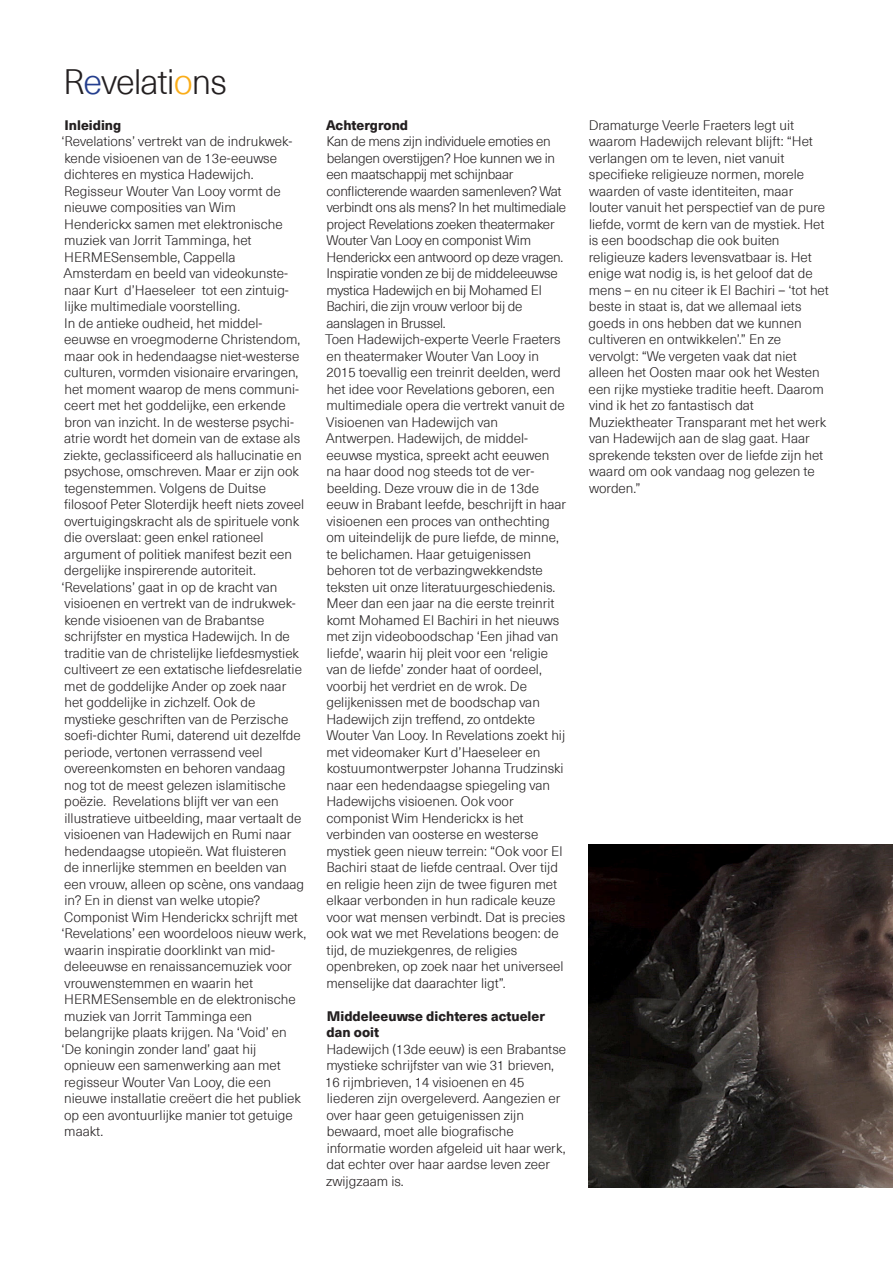
<style>
.page{position:relative;width:893px;height:1263px;background:#fff}
.page>*{position:absolute;margin:0;border:0;box-sizing:border-box;transform-origin:0 0}
.regisseur-choreograa{font:300 34.5px "Neue Haas Unica Pro";letter-spacing:-.025em;color:#231f20}
.t1{font:300 13.5px/16.5px "Neue Haas Unica Pro";color:#231f20}
.t2{font:300 13.5px/16.5px "Neue Haas Unica Pro";letter-spacing:-.02em;color:#231f20}
.t3{font:800 13.5px/16.5px "Neue Haas Unica Pro";color:#231f20}
.s1{color:#253f8e}
.s2{color:#faad19}
</style>
<div class="page">
<img style="left:588px;top:844px;width:305px;height:343px">
<p class="regisseur-choreograa" style="left:63px;top:61px;width:165px">R<span class="s1">e</span>velati<span class="s2">o</span>ns</p>
<p class="t3" style="left:65px;top:117px;width:58px">Inleiding</p>
<p class="t1" style="left:61px;top:134px;width:232px">‘Revelations’ vertrekt van de indrukwek&shy;kende visioenen van de 13e-eeuwse dichteres en mystica Hadewijch.<br>Regisseur Wouter Van Looy vormt de nieuwe composities van Wim Henderickx samen met elektronische muziek van Jorrit Tamminga, het HERMESensemble, Cappella Amsterdam en beeld van videokunste&shy;naar Kurt d’Haeseleer tot een zintuig&shy;lijke multimediale voorstelling.</p>
<p class="t1" style="left:64px;top:315px;width:242px">In de antieke oudheid, het middel&shy;eeuwse en vroegmoderne Christendom, maar ook in hedendaagse niet-westerse culturen, vormden visionaire ervaringen, het moment waarop de mens communi&shy;ceert met het goddelijke, een erkende bron van inzicht. In de westerse psychi&shy;atrie wordt het domein van de extase als ziekte, geclassificeerd als hallucinatie en psychose, omschreven. Maar er zijn ook tegenstemmen. Volgens de Duitse filosoof Peter Sloterdijk heeft niets zoveel overtuigingskracht als de spirituele vonk die overslaat: geen enkel rationeel argument of politiek manifest bezit een dergelijke inspirerende autoriteit.</p>
<p class="t1" style="left:61px;top:579px;width:244px">‘Revelations’ gaat in op de kracht van visioenen en vertrekt van de indrukwek&shy;kende visioenen van de Brabantse schrijfster en mystica Hadewijch. In de traditie van de christelijke liefdesmystiek cultiveert ze een extatische liefdesrelatie met de goddelijke Ander op zoek naar het goddelijke in zichzelf. Ook de mystieke geschriften van de Perzische soefi-dichter Rumi, daterend uit dezelfde periode, vertonen verrassend veel overeenkomsten en behoren vandaag nog tot de meest gelezen islamitische poëzie. Revelations blijft ver van een illustratieve uitbeelding, maar vertaalt de visioenen van Hadewijch en Rumi naar hedendaagse utopieën. Wat fluisteren<br>de innerlijke stemmen en beelden van een vrouw, alleen op scène, ons vandaag in? En in dienst van welke utopie?</p>
<p class="t1" style="left:61px;top:909px;width:247px">Componist Wim Henderickx schrijft met ‘Revelations’ een woordeloos nieuw werk, waarin inspiratie doorklinkt van mid&shy;deleeuwse en renaissancemuziek voor vrouwenstemmen en waarin het HERMESensemble en de elektronische muziek van Jorrit Tamminga een belangrijke plaats krijgen. Na ‘Void’ en ‘De koningin zonder land’ gaat hij opnieuw een samenwerking aan met regisseur Wouter Van Looy, die een nieuwe installatie creëert die het publiek op een avontuurlijke manier tot getuige maakt.</p>
<p class="t3" style="left:326px;top:117px;width:84px">Achtergrond</p>
<p class="t2" style="left:326px;top:134px;width:241px">Kan de mens zijn individuele emoties en belangen overstijgen? Hoe kunnen we in een maatschappij met schijnbaar conflicterende waarden samenleven? Wat verbindt ons als mens? In het multimediale project Revelations zoeken theatermaker Wouter Van Looy en componist Wim Henderickx een antwoord op deze vragen.<br>Inspiratie vonden ze bij de middeleeuwse mystica Hadewijch en bij Mohamed El Bachiri, die zijn vrouw verloor bij de aanslagen in Brussel.</p>
<p class="t1" style="left:325px;top:332px;width:243px">Toen Hadewijch-experte Veerle Fraeters en theatermaker Wouter Van Looy in 2015 toevallig een treinrit deelden, werd het idee voor Revelations geboren, een multimediale opera die vertrekt vanuit de Visioenen van Hadewijch van Antwerpen. Hadewijch, de middel&shy;eeuwse mystica, spreekt acht eeuwen<br>na haar dood nog steeds tot de ver&shy;beelding. Deze vrouw die in de 13de eeuw in Brabant leefde, beschrijft in haar visioenen een proces van onthechting om uiteindelijk de pure liefde, de minne, te belichamen. Haar getuigenissen behoren tot de verbazingwekkendste teksten uit onze literatuurgeschiedenis.</p>
<p class="t1" style="left:326px;top:596px;width:240px">Meer dan een jaar na die eerste treinrit komt Mohamed El Bachiri in het nieuws met zijn videoboodschap ‘Een jihad van liefde’, waarin hij pleit voor een ‘religie van de liefde’ zonder haat of oordeel, voorbij het verdriet en de wrok. De gelijkenissen met de boodschap van Hadewijch zijn treffend, zo ontdekte Wouter Van Looy. In Revelations zoekt hij met videomaker Kurt d’Haeseleer en kostuumontwerpster Johanna Trudzinski naar een hedendaagse spiegeling van Hadewijchs visioenen. Ook voor componist Wim Henderickx is het verbinden van oosterse en westerse mystiek geen nieuw terrein: “Ook voor El Bachiri staat de liefde centraal. Over tijd en religie heen zijn de twee figuren met elkaar verbonden in hun radicale keuze voor wat mensen verbindt. Dat is precies ook wat we met Revelations beogen: de tijd, de muziekgenres, de religies openbreken, op zoek naar het universeel menselijke dat daarachter ligt”.</p>
<p class="t3" style="left:327px;top:1008px;width:220px">Middeleeuwse dichteres actueler dan ooit</p>
<p class="t1" style="left:325px;top:1041px;width:243px">Hadewijch (13de eeuw) is een Brabantse mystieke schrijfster van wie 31 brieven, 16 rijmbrieven, 14 visioenen en 45 liederen zijn overgeleverd. Aangezien er over haar geen getuigenissen zijn bewaard, moet alle biografische informatie worden afgeleid uit haar werk, dat echter over haar aardse leven zeer zwijgzaam is.</p>
<p class="t1" style="left:589px;top:117px;width:242px">Dramaturge Veerle Fraeters legt uit waarom Hadewijch relevant blijft: “Het verlangen om te leven, niet vanuit specifieke religieuze normen, morele waarden of vaste identiteiten, maar louter vanuit het perspectief van de pure liefde, vormt de kern van de mystiek. Het is een boodschap die ook buiten religieuze kaders levensvatbaar is. Het enige wat nodig is, is het geloof dat de mens – en nu citeer ik El Bachiri – ‘tot het beste in staat is, dat we allemaal iets goeds in ons hebben dat we kunnen cultiveren en ontwikkelen’.” En ze vervolgt: “We vergeten vaak dat niet alleen het Oosten maar ook het Westen een rijke mystieke traditie heeft. Daarom vind ik het zo fantastisch dat Muziektheater Transparant met het werk van Hadewijch aan de slag gaat. Haar sprekende teksten over de liefde zijn het waard om ook vandaag nog gelezen te worden.”</p>
</div>
